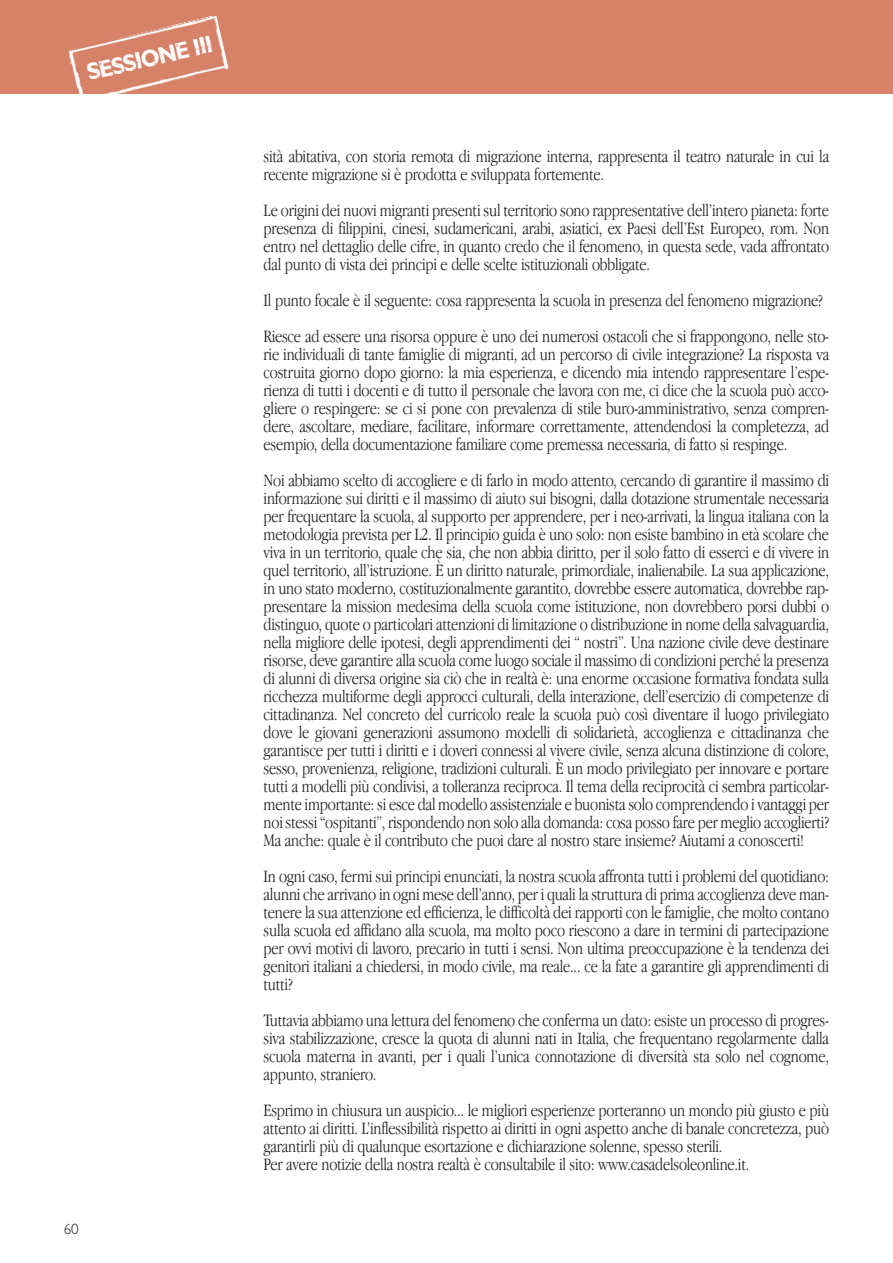
<style>
.page{position:relative;width:893px;height:1263px;background:#fff}
.page>*{position:absolute;margin:0;border:0;box-sizing:border-box;transform-origin:0 0}
.t1{font:700 23.85px "Gill Sans Woodblock";color:#fff;scale:.93 1}
.t2{font:300 18px/18px "Apple Garamond";letter-spacing:-.01em;color:#231f20;text-align:justify}
.t3{font:300 15px "Gill Sans";color:#231f20}
</style>
<div class="page">
<div style="left:0;top:0;width:893px;height:94px;background:#d58269"></div>
<img style="left:68px;top:16px;width:161px;height:78px">
<h1 class="t1" style="left:84px;top:58px;width:140px;rotate:-13deg">Sessione III</h1>
<p class="t3" style="left:64px;top:1223px;width:16px">60</p>
<p class="t2" style="left:264px;top:149px;width:567px">sità abitativa, con storia remota di migrazione interna, rappresenta il teatro naturale in cui la recente migrazione si è prodotta e sviluppata fortemente.</p>
<p class="t2" style="left:264px;top:203px;width:567px">Le origini dei nuovi migranti presenti sul territorio sono rappresentative dell’intero pianeta: forte presenza di filippini, cinesi, sudamericani, arabi, asiatici, ex Paesi dell’Est Europeo, rom. Non entro nel dettaglio delle cifre, in quanto credo che il fenomeno, in questa sede, vada affrontato dal punto di vista dei principi e delle scelte istituzionali obbligate.</p>
<p class="t2" style="left:264px;top:284px;width:567px;line-height:36px">Il punto focale è il seguente: cosa rappresenta la scuola in presenza del fenomeno migrazione?<br>Riesce ad essere una risorsa oppure è uno dei numerosi ostacoli che si frappongono, nelle sto-</p>
<p class="t2" style="left:264px;top:347px;width:567px">rie individuali di tante famiglie di migranti, ad un percorso di civile integrazione? La risposta va costruita giorno dopo giorno: la mia esperienza, e dicendo mia intendo rappresentare l’espe&shy;rienza di tutti i docenti e di tutto il personale che lavora con me, ci dice che la scuola può acco&shy;gliere o respingere: se ci si pone con prevalenza di stile buro-amministrativo, senza compren&shy;dere, ascoltare, mediare, facilitare, informare correttamente, attendendosi la completezza, ad esempio, della documentazione familiare come premessa necessaria, di fatto si respinge.</p>
<p class="t2" style="left:264px;top:473px;width:567px">Noi abbiamo scelto di accogliere e di farlo in modo attento, cercando di garantire il massimo di informazione sui diritti e il massimo di aiuto sui bisogni, dalla dotazione strumentale necessaria per frequentare la scuola, al supporto per apprendere, per i neo-arrivati, la lingua italiana con la metodologia prevista per L2. Il principio guida è uno solo: non esiste bambino in età scolare che viva in un territorio, quale che sia, che non abbia diritto, per il solo fatto di esserci e di vivere in quel territorio, all’istruzione. È un diritto naturale, primordiale, inalienabile. La sua applicazione, in uno stato moderno, costituzionalmente garantito, dovrebbe essere automatica, dovrebbe rap&shy;presentare la mission medesima della scuola come istituzione, non dovrebbero porsi dubbi o distinguo, quote o particolari attenzioni di limitazione o distribuzione in nome della salvaguardia, nella migliore delle ipotesi, degli apprendimenti dei “ nostri”. Una nazione civile deve destinare risorse, deve garantire alla scuola come luogo sociale il massimo di condizioni perché la presenza di alunni di diversa origine sia ciò che in realtà è: una enorme occasione formativa fondata sulla ricchezza multiforme degli approcci culturali, della interazione, dell’esercizio di competenze di cittadinanza. Nel concreto del curricolo reale la scuola può così diventare il luogo privilegiato dove le giovani generazioni assumono modelli di solidarietà, accoglienza e cittadinanza che garantisce per tutti i diritti e i doveri connessi al vivere civile, senza alcuna distinzione di colore, sesso, provenienza, religione, tradizioni culturali. È un modo privilegiato per innovare e portare tutti a modelli più condivisi, a tolleranza reciproca. Il tema della reciprocità ci sembra particolar&shy;mente importante: si esce dal modello assistenziale e buonista solo comprendendo i vantaggi per noi stessi “ospitanti”, rispondendo non solo alla domanda: cosa posso fare per meglio accoglierti?<br>Ma anche: quale è il contributo che puoi dare al nostro stare insieme? Aiutami a conoscerti!</p>
<p class="t2" style="left:264px;top:869px;width:567px">In ogni caso, fermi sui principi enunciati, la nostra scuola affronta tutti i problemi del quotidiano: alunni che arrivano in ogni mese dell’anno, per i quali la struttura di prima accoglienza deve man&shy;tenere la sua attenzione ed efficienza, le difficoltà dei rapporti con le famiglie, che molto contano sulla scuola ed affidano alla scuola, ma molto poco riescono a dare in termini di partecipazione per ovvi motivi di lavoro, precario in tutti i sensi. Non ultima preoccupazione è la tendenza dei genitori italiani a chiedersi, in modo civile, ma reale... ce la fate a garantire gli apprendimenti di tutti?</p>
<p class="t2" style="left:264px;top:1013px;width:567px">Tuttavia abbiamo una lettura del fenomeno che conferma un dato: esiste un processo di progres&shy;siva stabilizzazione, cresce la quota di alunni nati in Italia, che frequentano regolarmente dalla scuola materna in avanti, per i quali l’unica connotazione di diversità sta solo nel cognome, appunto, straniero.</p>
<p class="t2" style="left:264px;top:1103px;width:567px;text-align:left">Esprimo in chiusura un auspicio... le migliori esperienze porteranno un mondo più giusto e più attento ai diritti. L’inflessibilità rispetto ai diritti in ogni aspetto anche di banale concretezza, può garantirli più di qualunque esortazione e dichiarazione solenne, spesso sterili.<br>Per avere notizie della nostra realtà è consultabile il sito: www.casadelsoleonline.it.</p>
</div>
